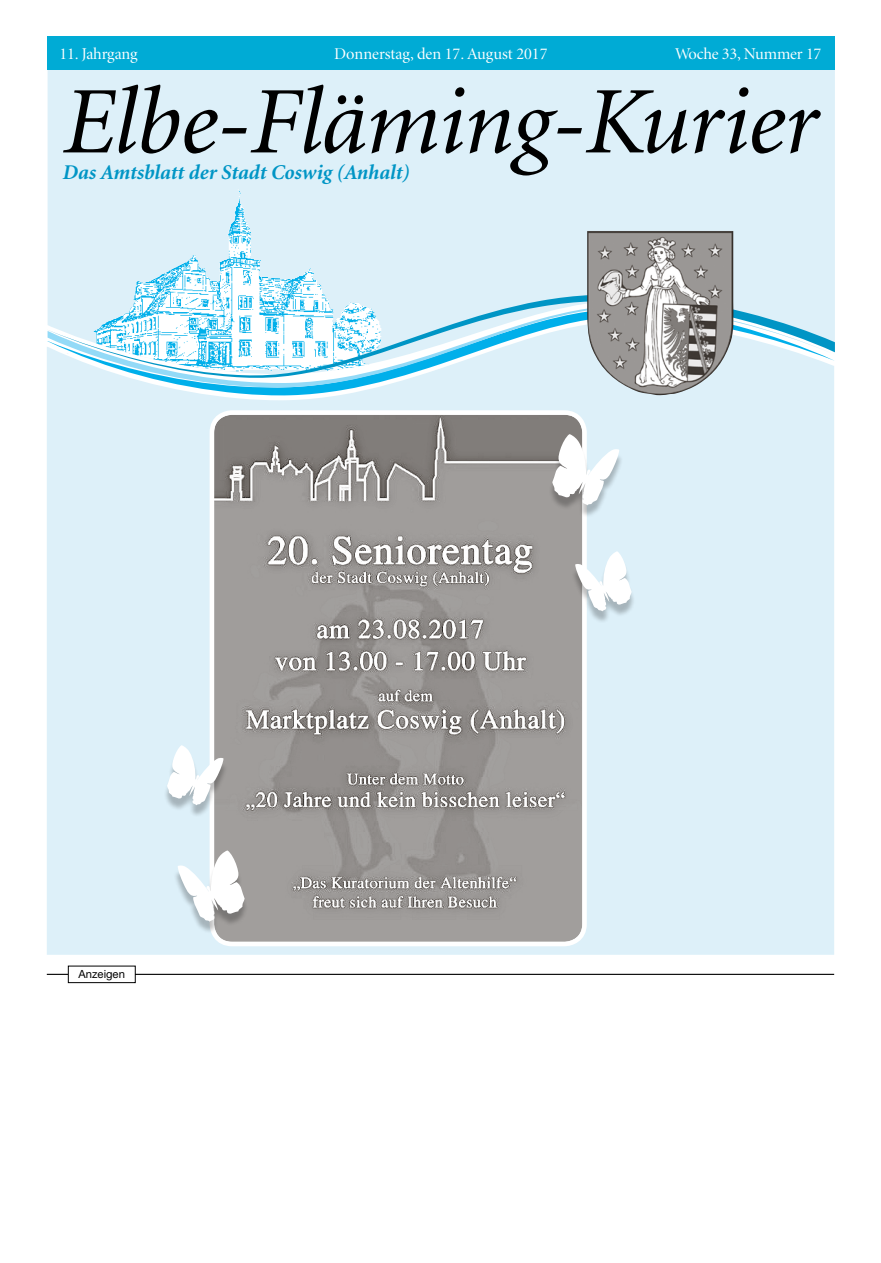
<style>
.page{position:relative;width:881px;height:1263px;background:#fff}
.page>*{position:absolute;margin:0;border:0;box-sizing:border-box;transform-origin:0 0}
.t1{font:italic 95.55px "Minion";letter-spacing:-.01em;color:#000}
.t2{font:italic 700 21px "Minion";letter-spacing:-.005em;color:#0095c5}
.t3{font:16.5px "Minion Display";letter-spacing:-.005em;color:#fff}
.t4{font:11.25px "Helvetica Neue LT";color:#000}
</style>
<div class="page">
<div style="left:47px;top:321px;width:786px;height:634px;background:#ddf0f9"></div>
<div style="left:48px;top:70px;width:786px;height:224px;background:#ddf0f9"></div>
<img style="left:93px;top:189px;width:288px;height:105px">
<svg style="left:48px;top:294px;width:786px;height:11px;fill:#ddf0f9"></svg>
<div style="left:47px;top:36px;width:787px;height:34px;background:#00abd5"></div>
<svg style="left:48px;top:388px;width:786px;height:8px;fill:#ddf0f9"></svg>
<svg style="left:48px;top:305px;width:786px;height:83px"></svg>
<img style="left:586px;top:231px;width:147px;height:164px">
<hr style="left:47px;top:974px;width:786px;height:1px;background:#000">
<div style="left:68px;top:966px;width:67px;height:17px;background:#fff"></div>
<div style="left:68px;top:966px;width:67px;height:17px;border:1px solid #000"></div>
<img style="left:214px;top:415px;width:368px;height:527px">
<div style="left:209px;top:410px;width:377px;height:536px;border:4px solid #fff;border-radius:20px"></div>
<div style="left:547px;top:438px;width:76px;height:80px;background:#000;opacity:.25"></div>
<svg style="left:552px;top:434px;width:67px;height:71px"></svg>
<div style="left:570px;top:556px;width:65px;height:68px;background:#000;opacity:.25"></div>
<svg style="left:575px;top:551px;width:56px;height:60px"></svg>
<div style="left:173px;top:855px;width:76px;height:79px;background:#000;opacity:.25"></div>
<svg style="left:178px;top:850px;width:66px;height:72px"></svg>
<div style="left:163px;top:750px;width:64px;height:68px;background:#000;opacity:.25"></div>
<svg style="left:167px;top:745px;width:56px;height:60px"></svg>
<p class="t3" style="left:60px;top:46px;width:80px">11. Jahrgang</p>
<p class="t3" style="left:334px;top:46px;width:214px">Donnerstag, den 17. August 2017</p>
<p class="t3" style="left:674px;top:46px;width:148px">Woche 33, Nummer 17</p>
<h1 class="t1" style="left:63px;top:75px;width:756px">Elbe-Fläming-Kurier</h1>
<p class="t2" style="left:63px;top:161px;width:348px">Das Amtsblatt der Stadt Coswig (Anhalt)</p>
<p class="t4" style="left:79px;top:967px;width:48px">Anzeigen</p>
</div>
